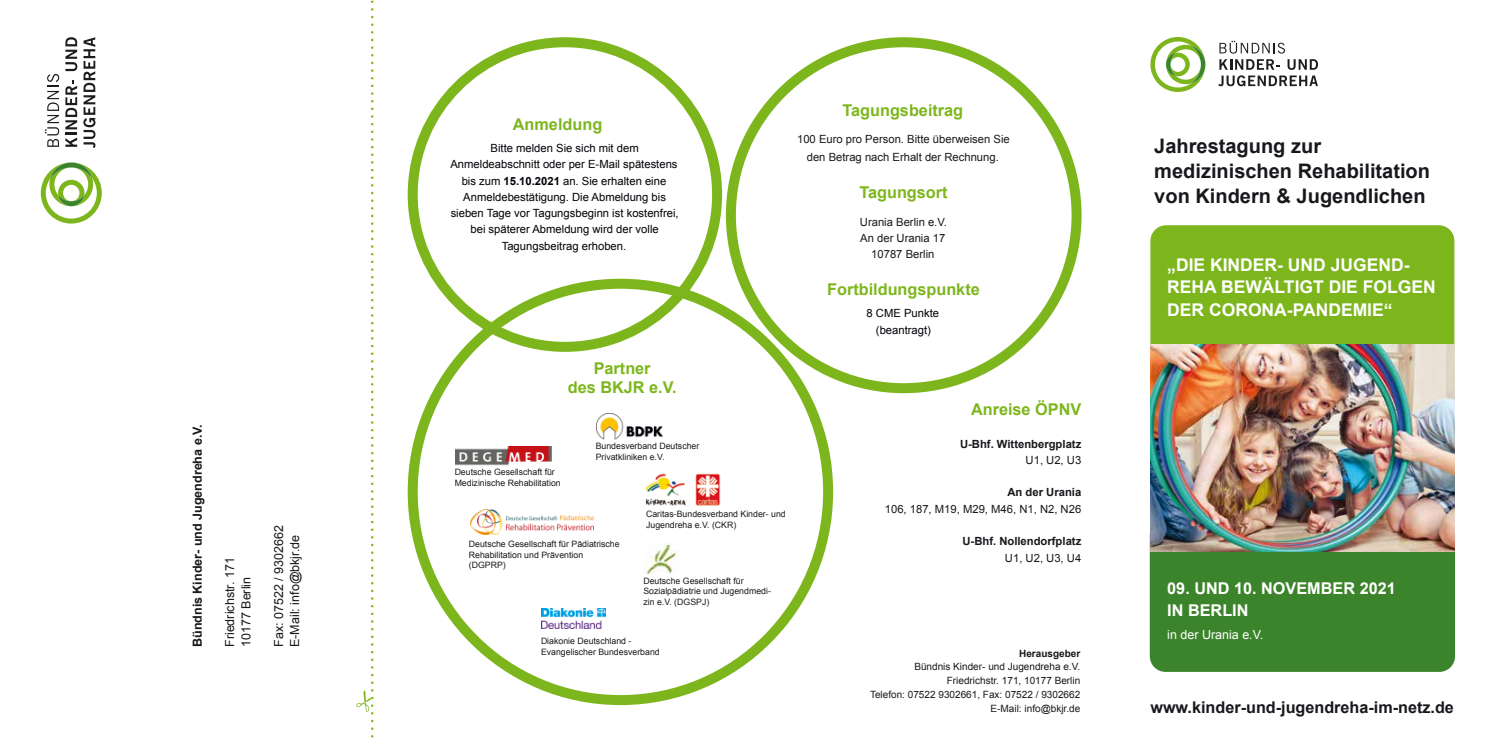
<style>
.page{position:relative;width:1489px;height:745px;background:#fff}
.page>*{position:absolute;margin:0;border:0;box-sizing:border-box;transform-origin:0 0}
.t1{font:700 20px/25px "Arial";color:#1a171c}
.t2{font:700 17.5px/22.5px "Arial";color:#fff}
.t3{font:700 16.25px/18.8px "Arial";color:#7db61c;text-align:center}
.t4{font:700 16.25px/22.5px "Arial";color:#fff}
.t5{font:700 16.12px "Arial";color:#1a171c}
.t6{font:12.5px/16.2px "Arial";color:#1a171c}
.t7{font:700 12.5px "Arial";color:#1a171c}
.t8{font:12.5px "Arial";color:#fff}
.t9{font:11.25px/16.2px "Arial";color:#000207;text-align:center}
.t10{font:11.25px/16.2px "Arial";color:#1a171c;text-align:center}
.t11{font:700 11.25px "Arial";color:#1a171c}
.t12{font:10px/13.8px "Arial";color:#1a171c;text-align:right}
.t13{font:700 10px "Arial";color:#1a171c}
.t14{font:8.75px/10.5px "Arial";color:#1a171c}
.s1{font-weight:700}
</style>
<div class="page">
<div style="left:407px;top:278px;width:426px;height:426px;border:10px solid #7db61c;border-radius:50%"></div>
<svg style="left:1218px;top:41px;width:99px;height:45px"></svg>
<svg style="left:1150px;top:37px;width:55px;height:55px"></svg>
<div style="left:1150px;top:226px;width:303px;height:141px;background:#7db61c;border-radius:15px"></div>
<div style="left:1150px;top:225px;width:304px;height:142px;border:1px solid #7db61c;border-radius:15px"></div>
<div style="left:1150px;top:519px;width:304px;height:151px;background:#3c842b;border-radius:15px"></div>
<div style="left:1149px;top:519px;width:305px;height:152px;border:1px solid #3c842b;border-radius:15px"></div>
<img style="left:1150px;top:345px;width:304px;height:206px">
<svg style="left:45px;top:74px;width:14px;height:73px"></svg>
<svg style="left:65px;top:80px;width:12px;height:67px"></svg>
<svg style="left:65px;top:37px;width:12px;height:34px"></svg>
<svg style="left:83px;top:37px;width:12px;height:111px"></svg>
<svg style="left:41px;top:162px;width:61px;height:61px"></svg>
<svg style="left:356px;top:0;width:17px;height:738px"></svg>
<img style="left:597px;top:413px;width:65px;height:26px">
<img style="left:646px;top:473px;width:75px;height:33px">
<img style="left:456px;top:446px;width:95px;height:19px">
<img style="left:643px;top:543px;width:34px;height:31px">
<img style="left:542px;top:608px;width:63px;height:20px">
<img style="left:470px;top:509px;width:124px;height:25px">
<div style="left:407px;top:37px;width:315px;height:314px;border:10px solid #7db61c;border-radius:50%"></div>
<div style="left:725px;top:37px;width:356px;height:356px;border:10px solid #7db61c;border-radius:50%"></div>
<h3 class="t7" style="left:189px;top:646px;width:224px;rotate:-90deg">Bündnis Kinder- und Jugendreha e.V.</h3>
<h3 class="t6" style="left:222px;top:646px;width:91px;rotate:-90deg">Friedrichstr. 171<br>10177 Berlin</h3>
<h3 class="t6" style="left:270px;top:646px;width:123px;rotate:-90deg">Fax: 07522 / 9302662<br>E-Mail: info@bkjr.de</h3>
<h3 class="t3" style="left:513px;top:115px;width:91px">Anmeldung</h3>
<p class="t9" style="left:450px;top:140px;width:230px">Bitte melden Sie sich mit dem Anmeldeabschnitt oder per E-Mail spätestens bis zum <span class="s1">15.10.2021</span> an. Sie erhalten eine Anmeldebestätigung. Die Abmeldung bis sieben Tage vor Tagungsbeginn ist kostenfrei, bei späterer Abmeldung wird der volle Tagungsbeitrag erhoben.</p>
<h3 class="t3" style="left:567px;top:359px;width:110px">Partner<br>des BKJR e.V.</h3>
<p class="t14" style="left:454px;top:467px;width:108px">Deutsche Gesellschaft für<br>Medizinische Rehabilitation</p>
<p class="t14" style="left:595px;top:440px;width:105px">Bundesverband Deutscher<br>Privatkliniken e.V.</p>
<p class="t14" style="left:646px;top:508px;width:141px">Caritas-Bundesverband Kinder- und<br>Jugendreha e.V. (CKR)</p>
<p class="t14" style="left:469px;top:538px;width:152px">Deutsche Gesellschaft für Pädiatrische<br>Rehabilitation und Prävention (DGPRP)</p>
<p class="t14" style="left:643px;top:575px;width:129px">Deutsche Gesellschaft für<br>Sozialpädiatrie und Jugendmedi&shy;zin e.V. (DGSPJ)</p>
<p class="t14" style="left:541px;top:635px;width:120px">Diakonie Deutschland -<br>Evangelischer Bundesverband</p>
<h3 class="t3" style="left:842px;top:101px;width:122px">Tagungsbeitrag</h3>
<p class="t10" style="left:797px;top:131px;width:214px;line-height:17.5px">100 Euro pro Person. Bitte überweisen Sie den Betrag nach Erhalt der Rechnung.</p>
<h3 class="t3" style="left:859px;top:184px;width:90px">Tagungsort</h3>
<p class="t10" style="left:859px;top:214px;width:89px">Urania Berlin e.V.<br>An der Urania 17<br>10787 Berlin</p>
<h3 class="t3" style="left:827px;top:280px;width:154px">Fortbildungspunkte</h3>
<p class="t9" style="left:866px;top:305px;width:74px">8 CME Punkte (beantragt)</p>
<h3 class="t3" style="left:971px;top:400px;width:112px">Anreise ÖPNV</h3>
<p class="t11" style="left:960px;top:436px;width:123px">U-Bhf. Wittenbergplatz</p>
<p class="t10" style="left:1025px;top:451px;width:57px">U1, U2, U3</p>
<p class="t11" style="left:1007px;top:484px;width:75px">An der Urania</p>
<p class="t10" style="left:884px;top:500px;width:198px">106, 187, M19, M29, M46, N1, N2, N26</p>
<p class="t11" style="left:962px;top:533px;width:120px">U-Bhf. Nollendorfplatz</p>
<p class="t10" style="left:1004px;top:549px;width:78px">U1, U2, U3, U4</p>
<p class="t13" style="left:1019px;top:646px;width:63px">Herausgeber</p>
<p class="t12" style="left:870px;top:659px;width:212px">Bündnis Kinder- und Jugendreha e.V.<br>Friedrichstr. 171, 10177 Berlin<br>Telefon: 07522 9302661, Fax: 07522 / 9302662<br>E-Mail: info@bkjr.de</p>
<h1 class="t1" style="left:1154px;top:134px;width:277px">Jahrestagung zur medizinischen Rehabilitation von Kindern &amp; Jugendlichen</h1>
<h2 class="t2" style="left:1167px;top:254px;width:270px">„DIE KINDER- UND JUGEND-<br>REHA BEWÄLTIGT DIE FOLGEN<br>DER CORONA-PANDEMIE“</h2>
<h3 class="t4" style="left:1167px;top:577px;width:230px">09. UND 10. NOVEMBER 2021<br>IN BERLIN</h3>
<h3 class="t8" style="left:1167px;top:625px;width:98px">in der Urania e.V.</h3>
<h3 class="t5" style="left:1150px;top:695px;width:305px">www.kinder-und-jugendreha-im-netz.de</h3>
</div>
